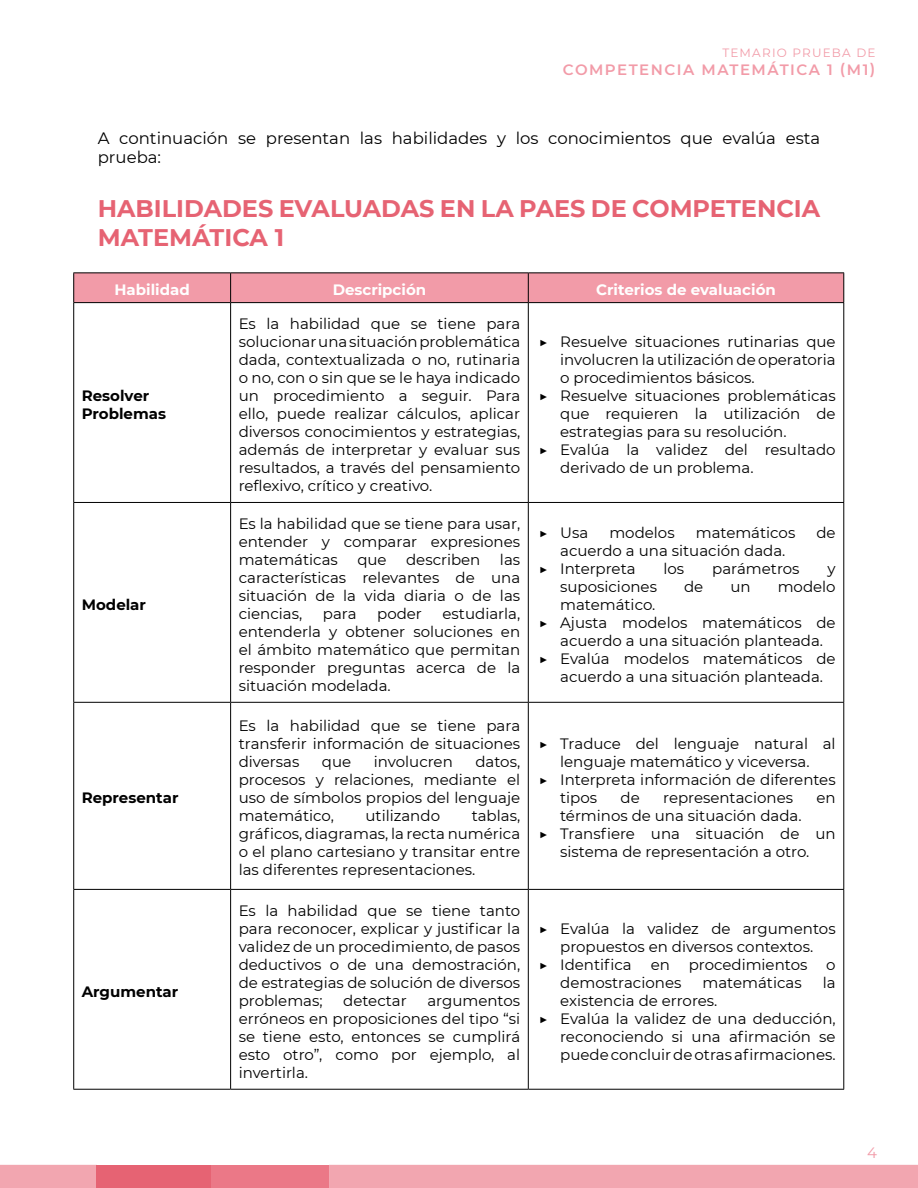
<style>
.page{position:relative;width:918px;height:1188px;background:#fff}
.page>*{position:absolute;margin:0;border:0;box-sizing:border-box;transform-origin:0 0}
.t1{font:700 24px/28.8px "Montserrat";color:#e66373}
.t2{font:16.5px/19.8px "Montserrat";color:#000}
.t3{font:15px/18px "Montserrat";color:#000;text-align:justify}
.t4{font:700 15px/18px "Montserrat";color:#000}
.t5{font:700 15px "Montserrat";color:#fff}
.t6{font:600 15px "Montserrat";letter-spacing:.1em;color:#f29ba8}
.t7{font:15px "Montserrat";color:#f29ba8}
.t8{font:12px "Montserrat";letter-spacing:.1em;color:#f29ba8}
</style>
<div class="page">
<div style="left:0;top:1165px;width:918px;height:23px;background:#f2a6b0"></div>
<div style="left:211px;top:1165px;width:118px;height:23px;background:#eb7887"></div>
<div style="left:97px;top:1165px;width:114px;height:23px;background:#e66373"></div>
<hr style="left:73px;top:272px;width:158px;height:1px;background:#000">
<hr style="left:231px;top:272px;width:297px;height:1px;background:#000">
<hr style="left:528px;top:272px;width:316px;height:1px;background:#000">
<hr style="left:73px;top:502px;width:158px;height:1px;background:#000">
<hr style="left:231px;top:502px;width:297px;height:1px;background:#000">
<hr style="left:528px;top:502px;width:316px;height:1px;background:#000">
<hr style="left:73px;top:702px;width:158px;height:1px;background:#000">
<hr style="left:231px;top:702px;width:297px;height:1px;background:#000">
<hr style="left:528px;top:702px;width:316px;height:1px;background:#000">
<hr style="left:73px;top:889px;width:158px;height:1px;background:#000">
<hr style="left:231px;top:889px;width:297px;height:1px;background:#000">
<hr style="left:528px;top:889px;width:316px;height:1px;background:#000">
<hr style="left:73px;top:1089px;width:158px;height:1px;background:#000">
<hr style="left:231px;top:1089px;width:297px;height:1px;background:#000">
<hr style="left:528px;top:1089px;width:316px;height:1px;background:#000">
<hr style="left:73px;top:303px;width:1px;height:199px;background:#000">
<hr style="left:73px;top:503px;width:1px;height:199px;background:#000">
<hr style="left:73px;top:703px;width:1px;height:186px;background:#000">
<hr style="left:73px;top:890px;width:1px;height:199px;background:#000">
<svg style="left:73px;top:273px;width:771px;height:30px;background:#e693a0"></svg>
<hr style="left:230px;top:303px;width:1px;height:199px;background:#000">
<hr style="left:528px;top:303px;width:1px;height:199px;background:#000">
<hr style="left:843px;top:303px;width:1px;height:199px;background:#000">
<hr style="left:230px;top:503px;width:1px;height:199px;background:#000">
<hr style="left:528px;top:503px;width:1px;height:199px;background:#000">
<hr style="left:843px;top:503px;width:1px;height:199px;background:#000">
<hr style="left:230px;top:703px;width:1px;height:186px;background:#000">
<hr style="left:528px;top:703px;width:1px;height:186px;background:#000">
<hr style="left:843px;top:703px;width:1px;height:186px;background:#000">
<hr style="left:230px;top:890px;width:1px;height:199px;background:#000">
<hr style="left:528px;top:890px;width:1px;height:199px;background:#000">
<hr style="left:843px;top:890px;width:1px;height:199px;background:#000">
<p class="t8" style="left:722px;top:45px;width:155px">TEMARIO PRUEBA DE</p>
<p class="t6" style="left:563px;top:59px;width:314px">COMPETENCIA MATEMÁTICA 1 (M1)</p>
<p class="t2" style="left:98px;top:127px;width:724px">A continuación se presentan las habilidades y los conocimientos que evalúa esta prueba:</p>
<h1 class="t1" style="left:98px;top:193px;width:724px">HABILIDADES EVALUADAS EN LA PAES DE COMPETENCIA<br>MATEMÁTICA 1</h1>
<p class="t5" style="left:114px;top:279px;width:77px">Habilidad</p>
<p class="t5" style="left:333px;top:279px;width:95px">Descripción</p>
<p class="t5" style="left:596px;top:279px;width:181px">Criterios de evaluación</p>
<p class="t4" style="left:82px;top:386px;width:86px">Resolver<br>Problemas</p>
<p class="t4" style="left:82px;top:595px;width:66px">Modelar</p>
<p class="t4" style="left:82px;top:788px;width:98px">Representar</p>
<p class="t4" style="left:82px;top:982px;width:98px">Argumentar</p>
<p class="t3" style="left:239px;top:314px;width:283px">Es la habilidad que se tiene para solucionar una situación problemática dada, contextualizada o no, rutinaria o no, con o sin que se le haya indicado un procedimiento a seguir. Para ello, puede realizar cálculos, aplicar diversos conocimientos y estrategias, además de interpretar y evaluar sus resultados, a través del pensamiento reflexivo, crítico y creativo.</p>
<p class="t3" style="left:239px;top:514px;width:283px">Es la habilidad que se tiene para usar, entender y comparar expresiones matemáticas</p>
<p class="t3" style="left:239px;top:550px;width:283px;text-indent:261px">las características relevantes de una situación de la vida diaria o de las ciencias,</p>
<p class="t3" style="left:357px;top:550px;width:31px">que</p>
<p class="t3" style="left:406px;top:550px;width:76px">describen</p>
<p class="t3" style="left:239px;top:604px;width:283px;text-indent:204px">estudiarla, entenderla y obtener soluciones en el ámbito matemático que permitan responder preguntas acerca de la situación modelada.</p>
<p class="t3" style="left:323px;top:604px;width:35px">para</p>
<p class="t3" style="left:377px;top:604px;width:46px">poder</p>
<p class="t3" style="left:239px;top:716px;width:283px">Es la habilidad que se tiene para transferir información de situaciones diversas</p>
<p class="t3" style="left:239px;top:752px;width:283px;text-indent:237px">datos, procesos y relaciones, mediante el uso de símbolos propios del lenguaje matemático,</p>
<p class="t3" style="left:322px;top:752px;width:31px">que</p>
<p class="t3" style="left:374px;top:752px;width:80px">involucren</p>
<p class="t3" style="left:239px;top:806px;width:283px;text-indent:233px">tablas, gráficos, diagramas, la recta numérica o el plano cartesiano y transitar entre las diferentes representaciones.</p>
<p class="t3" style="left:366px;top:806px;width:76px">utilizando</p>
<p class="t3" style="left:239px;top:901px;width:283px">Es la habilidad que se tiene tanto para reconocer, explicar y justificar la validez de un procedimiento, de pasos deductivos o de una demostración, de estrategias de solución de diversos problemas;</p>
<p class="t3" style="left:343px;top:991px;width:65px">detectar</p>
<p class="t3" style="left:239px;top:991px;width:283px;text-indent:189px">argumentos erróneos en proposiciones del tipo “si se tiene esto, entonces se cumplirá esto otro”, como por ejemplo, al invertirla.</p>
<p class="t3" style="left:539px;top:332px;width:298px">▶ Resuelve situaciones rutinarias que</p>
<p class="t3" style="left:560px;top:350px;width:277px">involucren la utilización de operatoria</p>
<p class="t3" style="left:560px;top:368px;width:196px">o procedimientos básicos.</p>
<p class="t3" style="left:539px;top:386px;width:298px">▶ Resuelve situaciones problemáticas</p>
<p class="t3" style="left:560px;top:404px;width:277px">que requieren la utilización de</p>
<p class="t3" style="left:560px;top:422px;width:228px">estrategias para su resolución.</p>
<p class="t3" style="left:539px;top:440px;width:298px">▶ Evalúa la validez del resultado</p>
<p class="t3" style="left:560px;top:458px;width:195px">derivado de un problema.</p>
<p class="t3" style="left:539px;top:523px;width:51px">▶ Usa</p>
<p class="t3" style="left:609px;top:523px;width:67px">modelos</p>
<p class="t3" style="left:696px;top:523px;width:101px">matemáticos</p>
<p class="t3" style="left:816px;top:523px;width:21px">de</p>
<p class="t3" style="left:539px;top:541px;width:248px;text-indent:21px">acuerdo a una situación dada. ▶ Interpreta</p>
<p class="t3" style="left:664px;top:559px;width:22px">los</p>
<p class="t3" style="left:712px;top:559px;width:89px">parámetros</p>
<p class="t3" style="left:828px;top:559px;width:10px">y</p>
<p class="t3" style="left:560px;top:577px;width:98px">suposiciones</p>
<p class="t3" style="left:684px;top:577px;width:21px">de</p>
<p class="t3" style="left:730px;top:577px;width:22px">un</p>
<p class="t3" style="left:778px;top:577px;width:60px">modelo</p>
<p class="t3" style="left:560px;top:595px;width:97px">matemático.</p>
<p class="t3" style="left:539px;top:613px;width:298px">▶ Ajusta modelos matemáticos de</p>
<p class="t3" style="left:560px;top:631px;width:264px">acuerdo a una situación planteada.</p>
<p class="t3" style="left:539px;top:649px;width:298px">▶ Evalúa modelos matemáticos de</p>
<p class="t3" style="left:560px;top:667px;width:264px">acuerdo a una situación planteada.</p>
<p class="t3" style="left:539px;top:734px;width:298px">▶ Traduce del lenguaje natural al</p>
<p class="t3" style="left:560px;top:752px;width:251px">lenguaje matemático y viceversa.</p>
<p class="t3" style="left:539px;top:770px;width:298px">▶ Interpreta información de diferentes</p>
<p class="t3" style="left:560px;top:788px;width:39px">tipos</p>
<p class="t3" style="left:621px;top:788px;width:21px">de</p>
<p class="t3" style="left:663px;top:788px;width:131px">representaciones</p>
<p class="t3" style="left:816px;top:788px;width:21px">en</p>
<p class="t3" style="left:560px;top:806px;width:243px">términos de una situación dada.</p>
<p class="t3" style="left:539px;top:824px;width:298px">▶ Transfiere una situación de un</p>
<p class="t3" style="left:560px;top:842px;width:251px">sistema de representación a otro.</p>
<p class="t3" style="left:539px;top:919px;width:298px">▶ Evalúa la validez de argumentos</p>
<p class="t3" style="left:560px;top:937px;width:255px">propuestos en diversos contextos.</p>
<p class="t3" style="left:539px;top:955px;width:94px">▶ Identifica</p>
<p class="t3" style="left:651px;top:955px;width:21px">en</p>
<p class="t3" style="left:689px;top:955px;width:120px">procedimientos</p>
<p class="t3" style="left:826px;top:955px;width:11px">o</p>
<p class="t3" style="left:560px;top:973px;width:123px">demostraciones</p>
<p class="t3" style="left:703px;top:973px;width:101px">matemáticas</p>
<p class="t3" style="left:823px;top:973px;width:14px">la</p>
<p class="t3" style="left:560px;top:991px;width:159px">existencia de errores.</p>
<p class="t3" style="left:539px;top:1009px;width:298px">▶ Evalúa la validez de una deducción,</p>
<p class="t3" style="left:560px;top:1027px;width:277px">reconociendo si una afirmación se</p>
<p class="t3" style="left:560px;top:1045px;width:277px">puede concluir de otras afirmaciones.</p>
<p class="t7" style="left:867px;top:1142px;width:11px">4</p>
</div>
